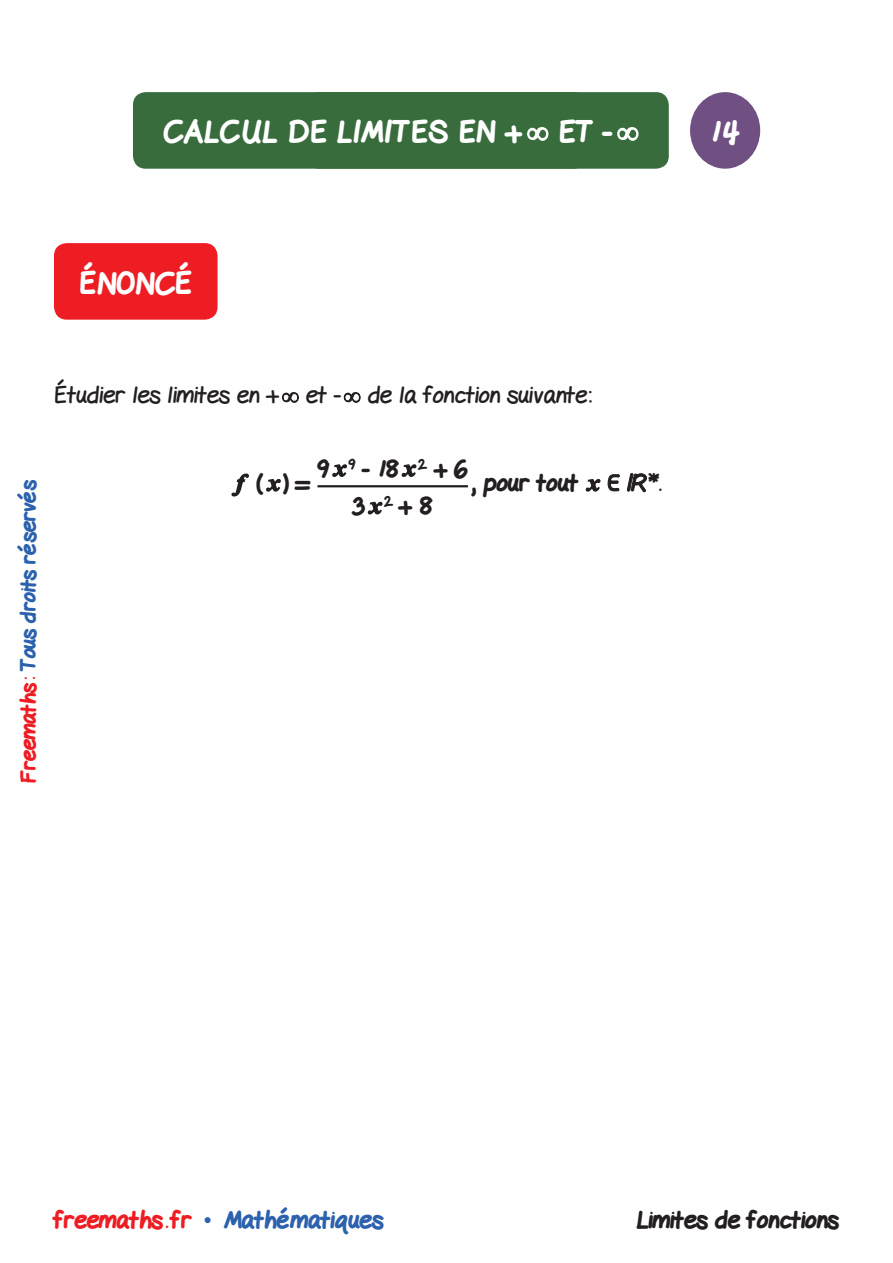
<style>
.page{position:relative;width:893px;height:1263px;background:#fff}
.page>*{position:absolute;margin:0;border:0;box-sizing:border-box;transform-origin:0 0}
.t1{font:800 30px "Gel Pen";letter-spacing:.02em;color:#fff}
.Texte-Ennonce{font:24px "Gel Pen";color:#231f20}
.Texte-Ennonce-2{font:800 24px "Gel Pen";color:#231f20}
.t2{font:800 24px "Gel Pen";color:#2c62ad}
.Texte{font:800 24px "Gel Pen";color:#231f20}
.t3{font:800 21px "Gel Pen";letter-spacing:-.01em;color:#2c62ad}
.s1{color:#ee1d23}
.s2{font-weight:800}
.s3{font-family:"Times New Roman";font-weight:400}
</style>
<div class="page">
<div style="left:54px;top:243px;width:164px;height:77px;background:#ee1d23;border-radius:13px"></div>
<div style="left:690px;top:92px;width:70px;height:77px;background:#704f83;border-radius:50%"></div>
<div style="left:133px;top:92px;width:536px;height:77px;background:#386c3d;border-radius:13px"></div>
<svg style="left:527px;top:127px;width:22px;height:14px"></svg>
<svg style="left:617px;top:127px;width:22px;height:14px"></svg>
<svg style="left:282px;top:392px;width:17px;height:11px"></svg>
<svg style="left:344px;top:392px;width:17px;height:11px"></svg>
<svg style="left:231px;top:473px;width:18px;height:24px"></svg>
<svg style="left:266px;top:478px;width:15px;height:14px"></svg>
<hr style="left:317px;top:485px;width:151px;height:2px;background:#231f20">
<svg style="left:332px;top:464px;width:15px;height:13px"></svg>
<svg style="left:401px;top:464px;width:16px;height:13px"></svg>
<svg style="left:367px;top:501px;width:16px;height:14px"></svg>
<svg style="left:585px;top:474px;width:35px;height:18px"></svg>
<svg style="left:626px;top:473px;width:21px;height:20px"></svg>
<p class="t1" style="left:163px;top:109px;width:450px">CALCUL DE LIMITES EN + ET -</p>
<p class="t1" style="left:710px;top:109px;width:31px">14</p>
<p class="t1" style="left:406px;top:109px;width:83px">TITRE</p>
<p class="t1" style="left:80px;top:260px;width:114px">ÉNONCÉ</p>
<p class="Texte-Ennonce" style="left:54px;top:375px;width:539px">Étudier les limites en + et - de la fonction suivante:</p>
<p class="t3" style="left:12px;top:783px;width:305px;rotate:-90deg"><span class="s1">Freemaths:</span> Tous droits réservés</p>
<p class="Texte" style="left:318px;top:450px;width:151px">9 <sup>9</sup>- 18 <sup>2</sup> + 6</p>
<p class="Texte" style="left:353px;top:487px;width:81px">3 <sup>2</sup>+ 8</p>
<p class="Texte-Ennonce-2" style="left:256px;top:464px;width:56px">( ) =</p>
<p class="Texte-Ennonce-2" style="left:471px;top:464px;width:109px">, pour tout</p>
<p class="Texte-Ennonce" style="left:650px;top:463px;width:13px">*<span class="s2">.</span></p>
<p class="t2" style="left:54px;top:1201px;width:331px"><span class="s1">freemaths . fr</span> <span class="s3">•</span> Mathématiques</p>
<p class="Texte-Ennonce-2" style="left:636px;top:1201px;width:204px">Limites de fonctions</p>
</div>
